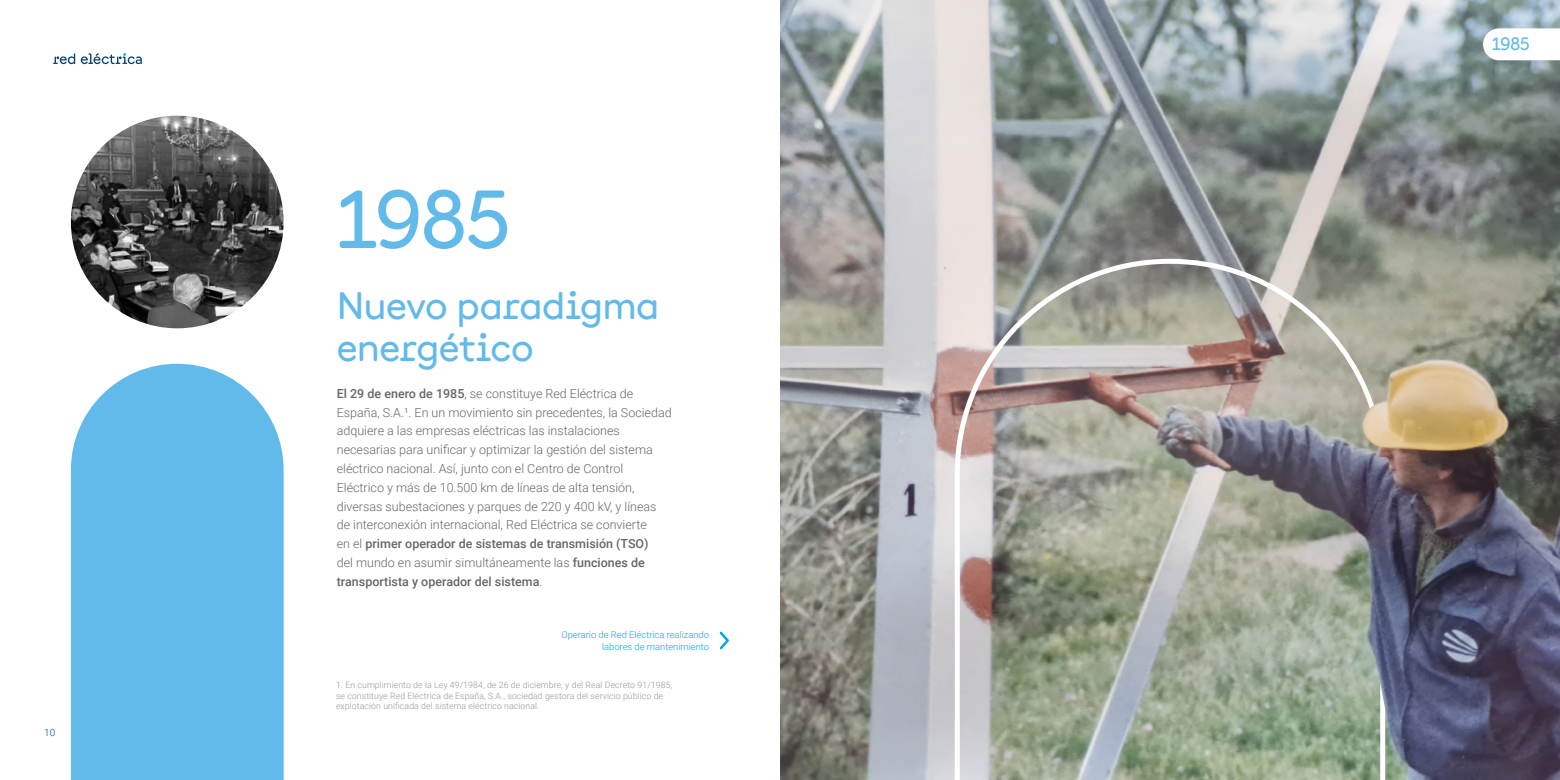
<style>
.page{position:relative;width:1560px;height:780px;background:#fff}
.page>*{position:absolute;margin:0;border:0;box-sizing:border-box;transform-origin:0 0}
.t1{font:500 81.25px "Documan";color:#62baea}
.t2{font:500 37.5px/42.5px "Documan";letter-spacing:-.005em;color:#62baea}
.t3{font:500 17.5px "Documan";color:#62baea}
.t4{font:300 12.5px/18.8px "Roboto";color:#666665}
.t5{font:300 10px "Roboto";color:#005382}
.t6{font:300 9.38px/11.2px "Roboto";color:#00a8e8;text-align:right}
.t7{font:300 8.75px/10.5px "Roboto";letter-spacing:.01em;color:#979696}
.s1{font-weight:500}
</style>
<div class="page">
<img style="left:780px;top:0;width:779px;height:780px">
<img style="left:71px;top:116px;width:212px;height:212px;border-radius:106px">
<div style="left:71px;top:364px;width:212px;height:416px;background:#62baea"></div>
<img style="left:954px;top:259px;width:430px;height:521px">
<svg style="left:719px;top:631px;width:10px;height:19px"></svg>
<svg style="left:53px;top:53px;width:89px;height:11px"></svg>
<svg style="left:1482px;top:28px;width:77px;height:32px"></svg>
<p class="t5" style="left:44px;top:725px;width:13px">10</p>
<h1 class="t1" style="left:337px;top:149px;width:176px">1985</h1>
<h2 class="t2" style="left:337px;top:279px;width:323px">Nuevo paradigma energético</h2>
<p class="t4" style="left:337px;top:383px;width:336px"><span class="s1">El 29 de enero de 1985</span>, se constituye Red Eléctrica de España, S.A.¹. En un movimiento sin precedentes, la Sociedad adquiere a las empresas eléctricas las instalaciones necesarias para unificar y optimizar la gestión del sistema eléctrico nacional. Así, junto con el Centro de Control Eléctrico y más de 10.500 km de líneas de alta tensión, diversas subestaciones y parques de 220 y 400 kV, y líneas de interconexión internacional, Red Eléctrica se convierte<br>en el <span class="s1">primer operador de sistemas de transmisión (TSO)<br></span>del mundo en asumir simultáneamente las <span class="s1">funciones de transportista y operador del sistema</span>.</p>
<p class="t6" style="left:561px;top:629px;width:149px">Operario de Red Eléctrica realizando labores de mantenimiento</p>
<p class="t7" style="left:336px;top:679px;width:338px">1. En cumplimiento de la Ley 49/1984, de 26 de diciembre, y del Real Decreto 91/1985, se constituye Red Eléctrica de España, S.A., sociedad gestora del servicio público de explotación unificada del sistema eléctrico nacional.</p>
<h3 class="t3" style="left:1491px;top:29px;width:39px">1985</h3>
</div>
